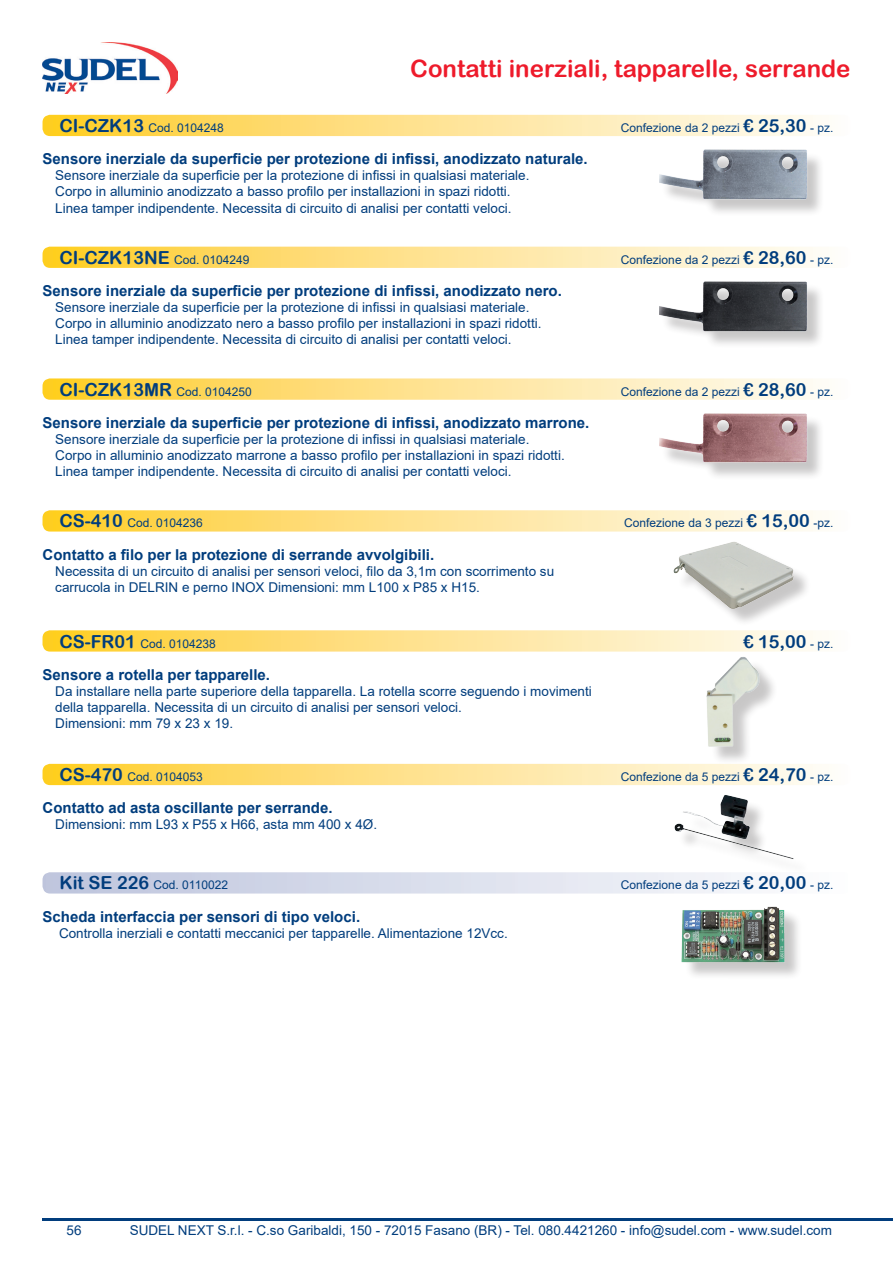
<style>
.page{position:relative;width:893px;height:1263px;background:#fff}
.page>*{position:absolute;margin:0;border:0;box-sizing:border-box;transform-origin:0 0}
.t1{font:24px "Arial Rounded MT Bold";color:#ee1b2b}
.t2{font:18px "Arial Rounded MT Bold";color:#013d7d}
.t3{font:700 15px "Arial";color:#013d7d}
.t4{font:13.5px/16.2px "Arial";color:#013d7d}
.t5{font:12px "Arial";color:#013d7d}
.s1{font-family:"Arial Rounded MT Bold";font-size:18px}
.s2{font-family:"Arial";font-size:12px}
</style>
<div class="page">
<img style="left:43px;top:43px;width:134px;height:51px">
<hr style="left:43px;top:1218px;width:850px;height:2px;background:#013d7d">
<svg style="left:43px;top:510px;width:773px;height:21px;background:#fee391"></svg>
<svg style="left:43px;top:630px;width:773px;height:22px;background:#fee494"></svg>
<svg style="left:43px;top:764px;width:773px;height:21px;background:#fee38f"></svg>
<svg style="left:43px;top:872px;width:703px;height:21px;background:#d8dceb"></svg>
<div style="left:678px;top:798px;width:133px;height:78px;background:#fff"></div>
<img style="left:674px;top:795px;width:120px;height:64px">
<div style="left:710px;top:660px;width:68px;height:105px;background:#231f20;opacity:.25"></div>
<img style="left:707px;top:657px;width:56px;height:91px">
<div style="left:684px;top:909px;width:119px;height:72px;background:#231f20;opacity:.25"></div>
<img style="left:681px;top:906px;width:105px;height:58px">
<div style="left:677px;top:545px;width:134px;height:82px;background:#231f20;opacity:.25"></div>
<img style="left:673px;top:542px;width:124px;height:68px">
<svg style="left:43px;top:115px;width:773px;height:21px;background:#fee390"></svg>
<div style="left:662px;top:152px;width:163px;height:65px;background:#231f20;opacity:.25"></div>
<img style="left:659px;top:149px;width:149px;height:51px">
<svg style="left:43px;top:247px;width:773px;height:21px;background:#fee390"></svg>
<div style="left:662px;top:284px;width:163px;height:65px;background:#231f20;opacity:.25"></div>
<img style="left:659px;top:281px;width:149px;height:51px">
<svg style="left:43px;top:378px;width:773px;height:22px;background:#fee494"></svg>
<div style="left:662px;top:415px;width:163px;height:66px;background:#231f20;opacity:.25"></div>
<img style="left:659px;top:413px;width:149px;height:51px">
<h1 class="t1" style="left:410px;top:54px;width:442px">Contatti inerziali, tapparelle, serrande</h1>
<p class="t5" style="left:59px;top:120px;width:166px"><span class="s1">CI-CZK13</span> Cod. 0104248</p>
<p class="t5" style="left:621px;top:120px;width:214px">Confezione da 2 pezzi <span class="s1">€ 25,30</span> - pz.</p>
<p class="t3" style="left:43px;top:148px;width:547px">Sensore inerziale da superficie per protezione di infissi, anodizzato naturale.</p>
<p class="t4" style="left:55px;top:167px;width:476px">Sensore inerziale da superficie per la protezione di infissi in qualsiasi materiale.<br>Corpo in alluminio anodizzato a basso profilo per installazioni in spazi ridotti.<br>Linea tamper indipendente. Necessita di circuito di analisi per contatti veloci.</p>
<p class="t5" style="left:59px;top:251px;width:192px"><span class="s1">CI-CZK13NE</span> Cod. 0104249</p>
<p class="t5" style="left:621px;top:251px;width:214px">Confezione da 2 pezzi <span class="s1">€ 28,60</span> - pz.</p>
<p class="t3" style="left:43px;top:280px;width:521px">Sensore inerziale da superficie per protezione di infissi, anodizzato nero.</p>
<p class="t4" style="left:55px;top:299px;width:488px">Sensore inerziale da superficie per la protezione di infissi in qualsiasi materiale.<br>Corpo in alluminio anodizzato nero a basso profilo per installazioni in spazi ridotti.<br>Linea tamper indipendente. Necessita di circuito di analisi per contatti veloci.</p>
<p class="t5" style="left:59px;top:383px;width:194px"><span class="s1">CI-CZK13MR</span> Cod. 0104250</p>
<p class="t5" style="left:621px;top:383px;width:214px">Confezione da 2 pezzi <span class="s1">€ 28,60</span> - pz.</p>
<p class="t3" style="left:43px;top:412px;width:548px">Sensore inerziale da superficie per protezione di infissi, anodizzato marrone.</p>
<p class="t4" style="left:55px;top:431px;width:511px">Sensore inerziale da superficie per la protezione di infissi in qualsiasi materiale.<br>Corpo in alluminio anodizzato marrone a basso profilo per installazioni in spazi ridotti.<br>Linea tamper indipendente. Necessita di circuito di analisi per contatti veloci.</p>
<p class="t5" style="left:59px;top:515px;width:145px"><span class="s1">CS-410</span> Cod. 0104236</p>
<p class="t5" style="left:624px;top:515px;width:211px">Confezione da 3 pezzi <span class="s1">€ 15,00</span> -pz.</p>
<p class="t3" style="left:43px;top:544px;width:393px">Contatto a filo per la protezione di serrande avvolgibili.</p>
<p class="t4" style="left:55px;top:563px;width:500px">Necessita di un circuito di analisi per sensori veloci, filo da 3,1m con scorrimento su carrucola in DELRIN e perno INOX Dimensioni: mm L100 x P85 x H15.</p>
<p class="t5" style="left:59px;top:635px;width:158px"><span class="s1">CS-FR01</span> Cod. 0104238</p>
<h2 class="t2" style="left:743px;top:630px;width:92px">€ 15,00 <span class="s2">- pz.</span></h2>
<p class="t3" style="left:43px;top:664px;width:229px">Sensore a rotella per tapparelle.</p>
<p class="t4" style="left:55px;top:683px;width:538px">Da installare nella parte superiore della tapparella. La rotella scorre seguendo i movimenti della tapparella. Necessita di un circuito di analisi per sensori veloci.<br>Dimensioni: mm 79 x 23 x 19.</p>
<p class="t5" style="left:59px;top:768px;width:145px"><span class="s1">CS-470</span> Cod. 0104053</p>
<p class="t5" style="left:621px;top:768px;width:214px">Confezione da 5 pezzi <span class="s1">€ 24,70</span> - pz.</p>
<p class="t3" style="left:43px;top:797px;width:292px">Contatto ad asta oscillante per serrande.</p>
<p class="t4" style="left:55px;top:816px;width:323px">Dimensioni: mm L93 x P55 x H66, asta mm 400 x 4Ø.</p>
<p class="t5" style="left:59px;top:877px;width:170px"><span class="s1">Kit SE 226</span> Cod. 0110022</p>
<p class="t5" style="left:621px;top:877px;width:214px">Confezione da 5 pezzi <span class="s1">€ 20,00</span> - pz.</p>
<p class="t3" style="left:43px;top:906px;width:319px">Scheda interfaccia per sensori di tipo veloci.</p>
<p class="t4" style="left:59px;top:925px;width:450px">Controlla inerziali e contatti meccanici per tapparelle. Alimentazione 12Vcc.</p>
<p class="t4" style="left:67px;top:1222px;width:17px">56</p>
<p class="t4" style="left:130px;top:1222px;width:704px">SUDEL NEXT S.r.l. - C.so Garibaldi, 150 - 72015 Fasano (BR) - Tel. 080.4421260 - info@sudel.com - www.sudel.com</p>
</div>
